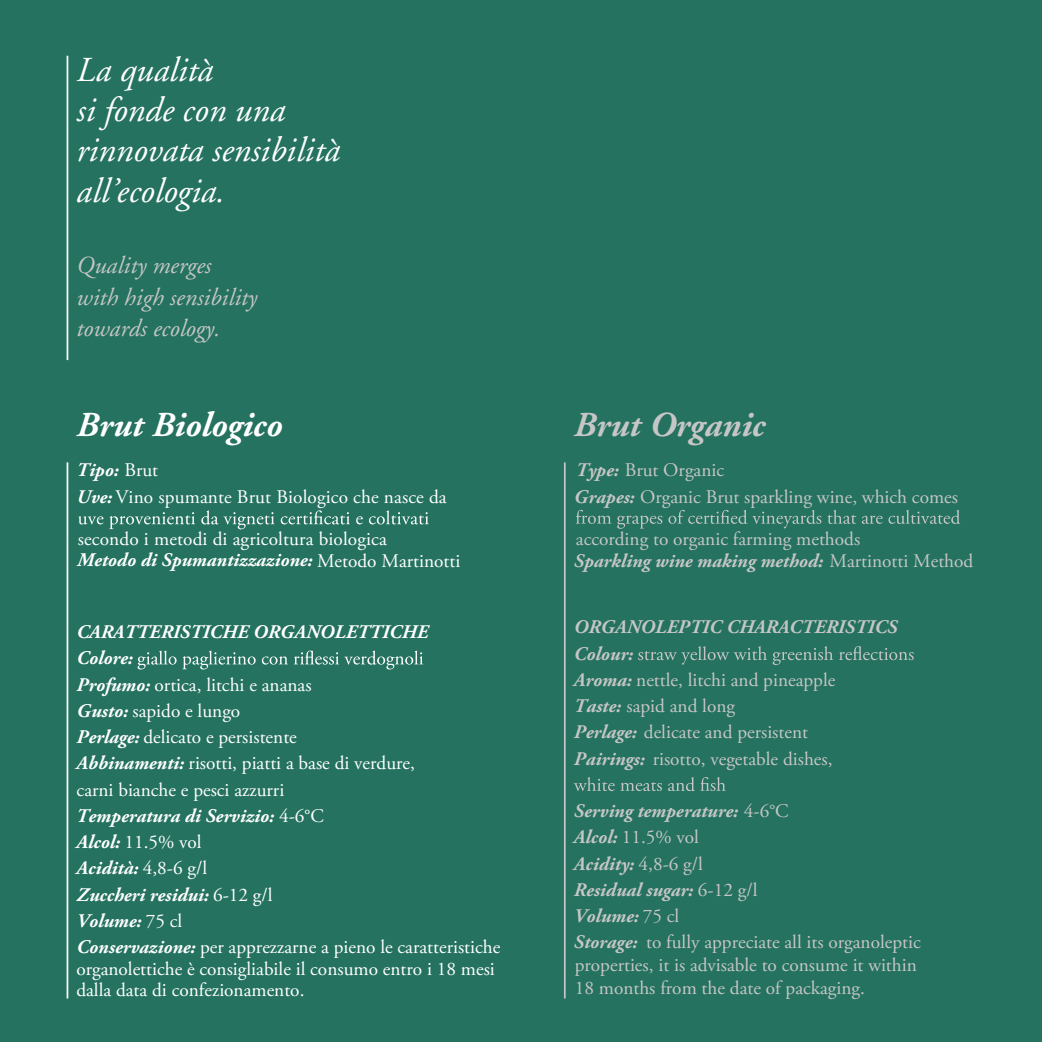
<style>
.page{position:relative;width:1042px;height:1042px;background:#24725f}
.page>*{position:absolute;margin:0;border:0;box-sizing:border-box;transform-origin:0 0}
.t1{font:italic 35px/40.2px "Adobe Garamond";color:#fff}
.t2{font:italic 700 35px "Adobe Garamond";color:#fff}
.t3{font:italic 700 35px "Adobe Garamond";color:#c6c6c6}
.t4{font:italic 24.5px/31.5px "Adobe Garamond";color:#c6c6c6}
.t5{font:19.25px/26.2px "Adobe Garamond Pro";color:#fff}
.t6{font:19.25px/26.2px "Adobe Garamond Pro";color:#c6c6c6}
.t7{font:italic 700 19.25px/26.2px "Adobe Garamond Pro";color:#c6c6c6}
.t8{font:italic 700 19.25px/26.2px "Adobe Garamond Pro";color:#fff}
.s1{font-weight:400;font-style:normal}
.s2{font-weight:700;font-style:italic}
</style>
<div class="page">
<hr style="left:67px;top:462px;width:1px;height:536px;background:#fff">
<hr style="left:564px;top:462px;width:2px;height:536px;background:#c6c6c6">
<hr style="left:67px;top:56px;width:1px;height:304px;background:#fff">
<svg style="left:78px;top:510px;width:351px;height:19px"></svg>
<svg style="left:138px;top:650px;width:285px;height:19px"></svg>
<svg style="left:576px;top:510px;width:384px;height:19px"></svg>
<svg style="left:638px;top:646px;width:276px;height:19px"></svg>
<svg style="left:574px;top:777px;width:152px;height:14px"></svg>
<h1 class="t1" style="left:77px;top:51px;width:265px">La qualità<br>si fonde con una rinnovata sensibilità all’ecologia.</h1>
<p class="t4" style="left:77px;top:251px;width:182px">Quality merges with high sensibility towards ecology.</p>
<h1 class="t2" style="left:77px;top:405px;width:207px">Brut Biologico</h1>
<h1 class="t3" style="left:574px;top:405px;width:193px">Brut Organic</h1>
<p class="t8" style="left:77px;top:457px;width:83px">Tipo: <span class="s1">Brut</span></p>
<p class="t6" style="left:576px;top:458px;width:150px"><span class="s2">Type:</span> Brut Organic</p>
<p class="t5" style="left:77px;top:476px;width:372px;line-height:42px"><span class="s2">Uve:</span> Vino spumante Brut Biologico che nasce da secondo i metodi di agricoltura biologica</p>
<p class="t6" style="left:574px;top:476px;width:385px;line-height:42px"><span class="s2">Grapes:</span> Organic Brut sparkling wine, which comes according to organic farming methods</p>
<p class="t8" style="left:77px;top:548px;width:385px">Metodo di Spumantizzazione: <span class="s1">Metodo Martinotti</span></p>
<p class="t8" style="left:77px;top:619px;width:353px">CARATTERISTICHE ORGANOLETTICHE<br>Colore:<br>Profumo: <span class="s1">ortica, litchi e ananas</span></p>
<p class="t5" style="left:76px;top:698px;width:340px"><span class="s2">Gusto:</span> sapido e lungo<br><span class="s2">Perlage:</span> delicato e persistente<br><span class="s2">Abbinamenti:</span> risotti, piatti a base di verdure, carni bianche e pesci azzurri<br><span class="s2">Temperatura di Servizio:</span> 4-6°C<br><span class="s2">Alcol:</span> 11.5% vol<br><span class="s2">Acidità:</span> 4,8-6 g/l<br><span class="s2">Zuccheri residui:</span> 6-12 g/l<br><span class="s2">Volume:</span> 75 cl</p>
<p class="t5" style="left:76px;top:936px;width:425px;line-height:22.8px"><span class="s2">Conservazione:</span> per apprezzarne a pieno le caratteristiche organolettiche è consigliabile il consumo entro i 18 mesi</p>
<p class="t5" style="left:76px;top:978px;width:230px">dalla data di confezionamento.</p>
<p class="t7" style="left:574px;top:548px;width:401px">Sparkling wine making method: <span class="s1">Martinotti Method</span></p>
<p class="t7" style="left:574px;top:614px;width:325px">ORGANOLEPTIC CHARACTERISTICS<br>Colour:</p>
<p class="t6" style="left:574px;top:667px;width:263px"><span class="s2">Aroma:</span> nettle, litchi and pineapple<br><span class="s2">Taste:</span> sapid and long<br><span class="s2">Perlage:</span> delicate and persistent<br><span class="s2">Pairings:</span> risotto, vegetable dishes,</p>
<p class="t7" style="left:574px;top:798px;width:216px">Serving temperature: <span class="s1">4-6°C<br></span>Alcol: <span class="s1">11.5% vol<br></span>Acidity: <span class="s1">4,8-6 g/l<br></span>Residual sugar: <span class="s1">6-12 g/l<br></span>Volume: <span class="s1">75 cl</span></p>
<p class="t6" style="left:575px;top:931px;width:347px;line-height:22.8px;text-indent:71px">to fully appreciate all its organoleptic properties, it is advisable to consume it within<br>18 months from the date of packaging.</p>
<p class="t7" style="left:574px;top:929px;width:65px">Storage:</p>
</div>
